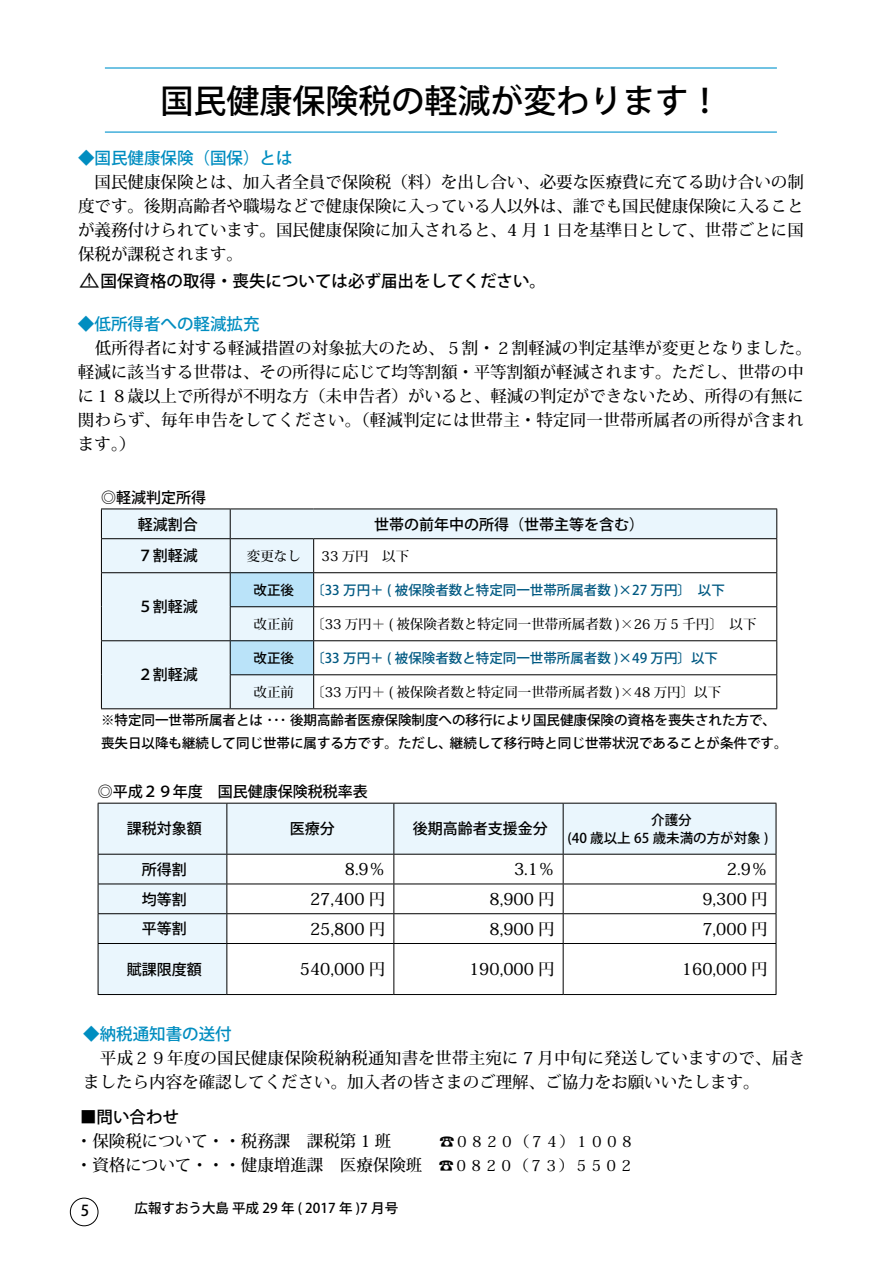
<style>
.page{position:relative;width:893px;height:1263px;background:#fff}
.page>*{position:absolute;margin:0;border:0;box-sizing:border-box;transform-origin:0 0}
.t1{font:500 33px "Koz Go Pro";color:#000}
.t2{font:500 22.5px "Koz Go Pro";color:#000}
.t3{font:500 16.5px/24px "Koz Min Pro";color:#000}
.t4{font:500 16.5px "Koz Go Pro";color:#008dc0}
.t5{font:500 16.5px "Koz Go Pro";color:#000}
.t6{font:500 15px "Koz Go Pro";color:#000}
.t7{font:500 15px "Koz Min Pro";color:#000}
.t8{font:500 13.5px/22.5px "Koz Go Pro";color:#000}
.t9{font:500 13.5px "Koz Min Pro";color:#000}
.t10{font:500 13.5px "Koz Go Pro";color:#005982}
</style>
<div class="page">
<div style="left:70px;top:1198px;width:28px;height:28px;border:1px solid #000;border-radius:50%"></div>
<svg style="left:102px;top:510px;width:674px;height:198px"></svg>
<div style="left:230px;top:573px;width:84px;height:34px;background:#bae3f9"></div>
<div style="left:230px;top:641px;width:84px;height:34px;background:#bae3f9"></div>
<hr style="left:101px;top:509px;width:129px;height:1px;background:#000">
<svg style="left:101px;top:509px;width:1px;height:29px"></svg>
<hr style="left:230px;top:509px;width:84px;height:1px;background:#000">
<svg style="left:230px;top:509px;width:1px;height:29px"></svg>
<hr style="left:314px;top:509px;width:463px;height:1px;background:#000">
<svg style="left:776px;top:509px;width:1px;height:29px"></svg>
<hr style="left:101px;top:538px;width:129px;height:1px;background:#000">
<hr style="left:101px;top:539px;width:1px;height:33px;background:#000">
<hr style="left:230px;top:538px;width:84px;height:1px;background:#000">
<hr style="left:230px;top:539px;width:1px;height:33px;background:#000">
<hr style="left:314px;top:538px;width:463px;height:1px;background:#000">
<hr style="left:313px;top:539px;width:1px;height:33px;background:#000">
<hr style="left:776px;top:539px;width:1px;height:33px;background:#000">
<hr style="left:101px;top:572px;width:129px;height:1px;background:#000">
<hr style="left:101px;top:573px;width:1px;height:34px;background:#000">
<hr style="left:230px;top:572px;width:84px;height:1px;background:#000">
<hr style="left:230px;top:573px;width:1px;height:33px;background:#000">
<hr style="left:314px;top:572px;width:463px;height:1px;background:#000">
<hr style="left:313px;top:573px;width:1px;height:33px;background:#000">
<hr style="left:776px;top:573px;width:1px;height:33px;background:#000">
<hr style="left:101px;top:607px;width:1px;height:33px;background:#000">
<hr style="left:230px;top:606px;width:84px;height:1px;background:#000">
<hr style="left:230px;top:607px;width:1px;height:33px;background:#000">
<hr style="left:314px;top:606px;width:463px;height:1px;background:#000">
<hr style="left:313px;top:607px;width:1px;height:33px;background:#000">
<hr style="left:776px;top:607px;width:1px;height:33px;background:#000">
<hr style="left:101px;top:640px;width:129px;height:1px;background:#000">
<hr style="left:101px;top:641px;width:1px;height:34px;background:#000">
<hr style="left:230px;top:640px;width:84px;height:1px;background:#000">
<hr style="left:230px;top:641px;width:1px;height:33px;background:#000">
<hr style="left:314px;top:640px;width:463px;height:1px;background:#000">
<hr style="left:313px;top:641px;width:1px;height:33px;background:#000">
<hr style="left:776px;top:641px;width:1px;height:33px;background:#000">
<hr style="left:101px;top:675px;width:1px;height:33px;background:#000">
<hr style="left:230px;top:674px;width:84px;height:1px;background:#000">
<hr style="left:230px;top:675px;width:1px;height:33px;background:#000">
<hr style="left:314px;top:674px;width:463px;height:1px;background:#000">
<hr style="left:313px;top:675px;width:1px;height:33px;background:#000">
<hr style="left:776px;top:675px;width:1px;height:33px;background:#000">
<hr style="left:101px;top:708px;width:129px;height:1px;background:#000">
<hr style="left:230px;top:708px;width:84px;height:1px;background:#000">
<hr style="left:314px;top:708px;width:463px;height:1px;background:#000">
<hr style="left:105px;top:131px;width:672px;height:2px;background:#43afda">
<svg style="left:99px;top:804px;width:677px;height:190px"></svg>
<hr style="left:98px;top:803px;width:129px;height:1px;background:#000">
<hr style="left:98px;top:803px;width:1px;height:51px;background:#000">
<hr style="left:227px;top:803px;width:167px;height:1px;background:#000">
<hr style="left:226px;top:803px;width:1px;height:51px;background:#000">
<hr style="left:394px;top:803px;width:169px;height:1px;background:#000">
<hr style="left:393px;top:803px;width:1px;height:51px;background:#000">
<hr style="left:563px;top:803px;width:213px;height:1px;background:#000">
<hr style="left:563px;top:803px;width:1px;height:51px;background:#000">
<hr style="left:776px;top:803px;width:1px;height:51px;background:#000">
<hr style="left:98px;top:854px;width:129px;height:1px;background:#000">
<hr style="left:227px;top:854px;width:167px;height:1px;background:#000">
<hr style="left:394px;top:854px;width:169px;height:1px;background:#000">
<hr style="left:563px;top:854px;width:213px;height:1px;background:#000">
<hr style="left:98px;top:883px;width:129px;height:1px;background:#000">
<hr style="left:227px;top:883px;width:167px;height:1px;background:#000">
<hr style="left:394px;top:883px;width:169px;height:1px;background:#000">
<hr style="left:563px;top:883px;width:213px;height:1px;background:#000">
<hr style="left:98px;top:913px;width:129px;height:1px;background:#000">
<svg style="left:98px;top:854px;width:1px;height:89px"></svg>
<hr style="left:227px;top:913px;width:167px;height:1px;background:#000">
<svg style="left:226px;top:854px;width:1px;height:89px"></svg>
<hr style="left:394px;top:913px;width:169px;height:1px;background:#000">
<svg style="left:393px;top:854px;width:1px;height:89px"></svg>
<hr style="left:563px;top:913px;width:213px;height:1px;background:#000">
<svg style="left:563px;top:854px;width:1px;height:89px"></svg>
<svg style="left:776px;top:854px;width:1px;height:89px"></svg>
<hr style="left:98px;top:943px;width:129px;height:1px;background:#000">
<hr style="left:98px;top:944px;width:1px;height:50px;background:#000">
<hr style="left:227px;top:943px;width:167px;height:1px;background:#000">
<hr style="left:226px;top:944px;width:1px;height:50px;background:#000">
<hr style="left:394px;top:943px;width:169px;height:1px;background:#000">
<hr style="left:393px;top:944px;width:1px;height:50px;background:#000">
<hr style="left:563px;top:943px;width:213px;height:1px;background:#000">
<hr style="left:563px;top:944px;width:1px;height:50px;background:#000">
<hr style="left:776px;top:944px;width:1px;height:50px;background:#000">
<hr style="left:98px;top:994px;width:129px;height:1px;background:#000">
<hr style="left:227px;top:994px;width:167px;height:1px;background:#000">
<hr style="left:394px;top:994px;width:169px;height:1px;background:#000">
<hr style="left:563px;top:994px;width:213px;height:1px;background:#000">
<hr style="left:105px;top:67px;width:672px;height:2px;background:#43afda">
<h1 class="t1" style="left:160px;top:80px;width:562px">国民健康保険税の軽減が変わります!</h1>
<p class="t4" style="left:78px;top:147px;width:216px">◆国民健康保険（国保）とは</p>
<p class="t3" style="left:78px;top:169px;width:727px;text-align:justify">　国民健康保険とは、加入者全員で保険税（料）を出し合い、必要な医療費に充てる助け合いの制度です。後期高齢者や職場などで健康保険に入っている人以外は、誰でも国民健康保険に入ることが義務付けられています。国民健康保険に加入されると、4 月 1 日を基準日として、世帯ごとに国保税が課税されます。</p>
<p class="t5" style="left:100px;top:270px;width:447px">国保資格の取得・喪失については必ず届出をしてください。</p>
<h2 class="t2" style="left:78px;top:266px;width:24px">⚠</h2>
<p class="t4" style="left:78px;top:313px;width:183px">◆低所得者への軽減拡充</p>
<p class="t3" style="left:78px;top:335px;width:735px">　低所得者に対する軽減措置の対象拡大のため、５割・２割軽減の判定基準が変更となりました。軽減に該当する世帯は、その所得に応じて均等割額・平等割額が軽減されます。ただし、世帯の中に１８歳以上で所得が不明な方（未申告者）がいると、軽減の判定ができないため、所得の有無に関わらず、毎年申告をしてください。（軽減判定には世帯主・特定同一世帯所属者の所得が含まれます (。</p>
<p class="t6" style="left:101px;top:487px;width:106px">◎軽減判定所得</p>
<p class="t6" style="left:138px;top:514px;width:61px">軽減割合</p>
<p class="t6" style="left:138px;top:546px;width:61px">７割軽減</p>
<p class="t6" style="left:138px;top:597px;width:61px">５割軽減</p>
<p class="t6" style="left:138px;top:665px;width:61px">２割軽減</p>
<p class="t6" style="left:374px;top:514px;width:271px">世帯の前年中の所得（世帯主等を含む(</p>
<p class="t9" style="left:247px;top:546px;width:55px">変更なし</p>
<p class="t9" style="left:322px;top:546px;width:89px">33 万円　以下</p>
<p class="t8" style="left:254px;top:579px;width:42px">改正後</p>
<p class="t10" style="left:311px;top:581px;width:415px">〔33 万円＋ ( 被保険者数と特定同一世帯所属者数 )×27 万円〕　以下</p>
<p class="t9" style="left:254px;top:614px;width:42px">改正前</p>
<p class="t9" style="left:311px;top:614px;width:447px">〔33 万円＋ ( 被保険者数と特定同一世帯所属者数 )×26 万 5 千円〕　以下</p>
<p class="t8" style="left:254px;top:647px;width:42px">改正後</p>
<p class="t10" style="left:311px;top:649px;width:408px">〔33 万円＋ ( 被保険者数と特定同一世帯所属者数 )×49 万円〕以下</p>
<p class="t9" style="left:311px;top:682px;width:412px">〔33 万円＋ ( 被保険者数と特定同一世帯所属者数 )×48 万円〕以下</p>
<p class="t9" style="left:254px;top:682px;width:42px">改正前</p>
<p class="t8" style="left:450px;top:710px;width:339px;text-indent:-349px">※特定同一世帯所属者とは･･･後期高齢者医療保険制度への移行により国民健康保険の資格を喪失された方で、継続して移行時と同じ世帯状況であることが条件です。</p>
<p class="t8" style="left:101px;top:732px;width:352px">喪失日以降も継続して同じ世帯に属する方です。ただし、</p>
<p class="t6" style="left:98px;top:782px;width:271px">◎平成２９年度　国民健康保険税税率表</p>
<p class="t6" style="left:127px;top:819px;width:77px">課税対象額</p>
<p class="t6" style="left:142px;top:860px;width:46px">所得割</p>
<p class="t6" style="left:290px;top:819px;width:46px">医療分</p>
<p class="t3" style="left:345px;top:857px;width:42px">8.9％</p>
<p class="t6" style="left:413px;top:819px;width:136px">後期高齢者支援金分</p>
<p class="t3" style="left:514px;top:857px;width:42px">3.1％</p>
<p class="t8" style="left:651px;top:809px;width:42px">介護分</p>
<p class="t8" style="left:567px;top:827px;width:203px">(40 歳以上 65 歳未満の方が対象 (</p>
<p class="t3" style="left:727px;top:857px;width:42px">2.9％</p>
<p class="t6" style="left:142px;top:889px;width:46px">均等割</p>
<p class="t3" style="left:310px;top:886px;width:77px">27,400 円</p>
<p class="t3" style="left:490px;top:886px;width:67px">8,900 円</p>
<p class="t3" style="left:702px;top:886px;width:67px">9,300 円</p>
<p class="t6" style="left:142px;top:919px;width:46px">平等割</p>
<p class="t3" style="left:310px;top:916px;width:77px">25,800 円</p>
<p class="t3" style="left:490px;top:916px;width:67px">8,900 円</p>
<p class="t3" style="left:702px;top:916px;width:67px">7,000 円</p>
<p class="t6" style="left:127px;top:959px;width:77px">賦課限度額</p>
<p class="t3" style="left:300px;top:956px;width:87px">540,000 円</p>
<p class="t3" style="left:469px;top:956px;width:87px">190,000 円</p>
<p class="t3" style="left:682px;top:956px;width:87px">160,000 円</p>
<p class="t4" style="left:83px;top:1023px;width:150px">◆納税通知書の送付</p>
<p class="t3" style="left:83px;top:1045px;width:723px">　平成２９年度の国民健康保険税納税通知書を世帯主宛に 7 月中旬に発送していますので、届きましたら内容を確認してください。加入者の皆さまのご理解、ご協力をお願いいたします。</p>
<p class="t5" style="left:80px;top:1106px;width:100px">■問い合わせ</p>
<p class="t7" style="left:440px;top:1130px;width:196px">☎０８２０)７４(１００８</p>
<p class="t3" style="left:76px;top:1128px;width:317px">・保険税について・・税務課　課税第 1 班</p>
<p class="t3" style="left:76px;top:1152px;width:348px">・資格について・・・健康増進課　医療保険班</p>
<p class="t6" style="left:81px;top:1201px;width:10px">5</p>
<p class="t8" style="left:135px;top:1197px;width:265px">広報すおう大島平成 29 年 ( 2017 年 7) 月号</p>
<p class="t7" style="left:439px;top:1154px;width:196px">☎０８２０)７３(５５０２</p>
</div>
